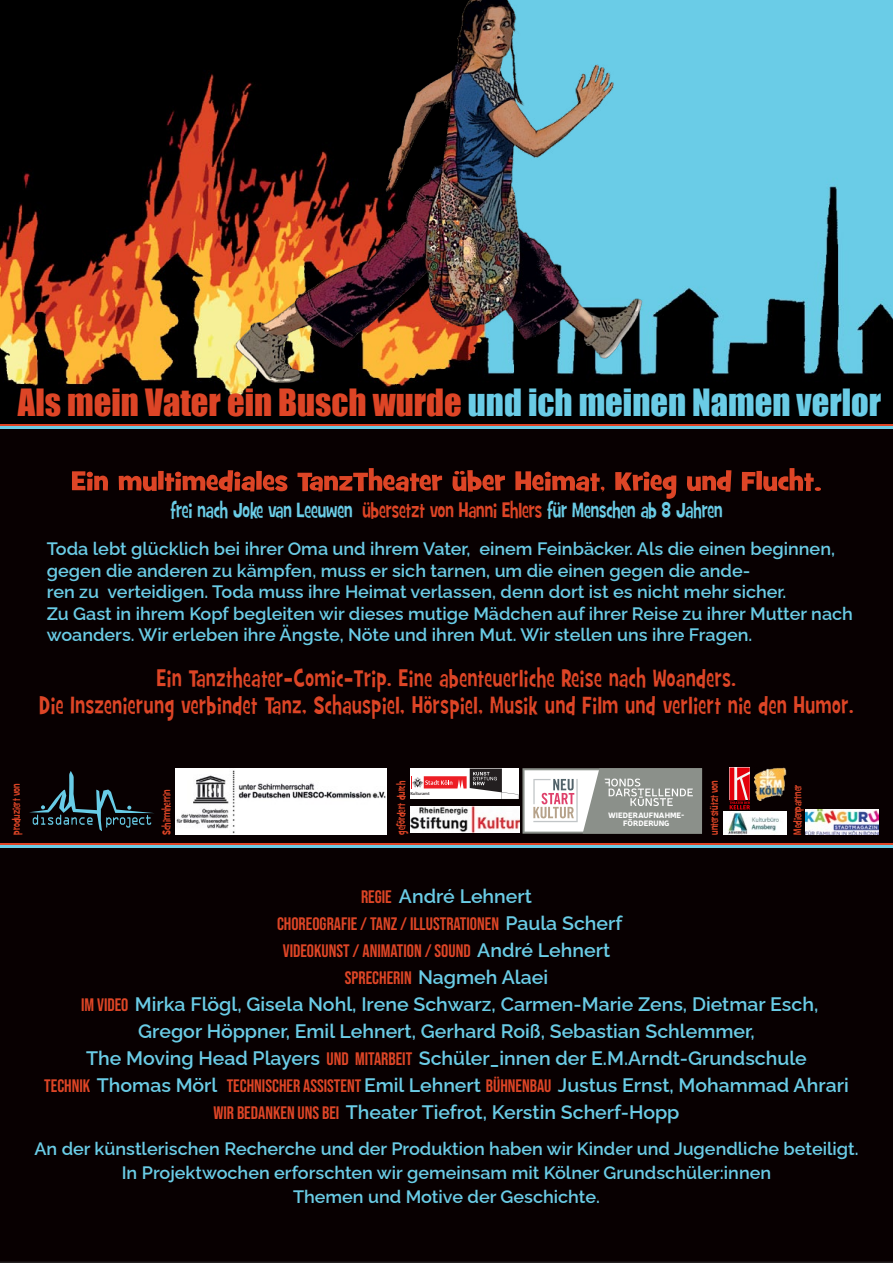
<style>
.page{position:relative;width:893px;height:1263px;background:#fff}
.page>*{position:absolute;margin:0;border:0;box-sizing:border-box;transform-origin:0 0}
.t1{font:34.5px "Impact";color:#dd4526}
.t2{font:24px "Grilled Cheese BTN Cn";letter-spacing:.03em;color:#dd4526}
.t3{font:21px "Grilled Cheese BTN Cn";color:#6acce6}
.t4{font:100 19.5px/27px "Raleway";color:#6acce6;text-align:center}
.t5{font:100 18px/21.6px "Raleway";color:#6acce6}
.t6{font:18px "Bebas Neue";color:#dd4526}
.t7{font:11.1px "Grilled Cheese BTN Cn";color:#dd4526}
.t8{font:900 7.65px/8.6px "Neris";color:#fff;text-align:center}
.t9{font:4.2px "DTL Argo T Medium";color:#231f20}
.s1{color:#6acce6}
.s2{color:#dd4526}
.s3{font-family:"Bebas Neue";font-weight:400;font-size:18px;color:#dd4526}
.s4{font-family:"Raleway";font-weight:100;font-size:19.5px;color:#6acce6}
</style>
<div class="page">
<div style="left:0;top:848px;width:893px;height:415px;background:#080001"></div>
<div style="left:0;top:426px;width:893px;height:420px;background:#080001"></div>
<img style="left:0;top:0;width:893px;height:424px">
<img style="left:233px;top:0;width:410px;height:400px">
<svg style="left:72px;top:468px;width:749px;height:31px;background:#4c150c"></svg>
<hr style="left:0;top:843px;width:893px;height:1px;background:#dd4526">
<hr style="left:0;top:846px;width:445px;height:2px;background:#6acce6">
<hr style="left:444px;top:846px;width:449px;height:2px;background:#6acce6">
<hr style="left:0;top:424px;width:893px;height:2px;background:#dd4526">
<hr style="left:0;top:427px;width:445px;height:2px;background:#6acce6">
<hr style="left:444px;top:427px;width:449px;height:2px;background:#6acce6">
<img style="left:755px;top:768px;width:33px;height:33px">
<svg style="left:29px;top:771px;width:126px;height:60px;background:#161e23"></svg>
<div style="left:410px;top:769px;width:58px;height:30px;background:#fff"></div>
<img style="left:176px;top:769px;width:211px;height:66px">
<img style="left:806px;top:810px;width:72px;height:25px">
<svg style="left:411px;top:768px;width:291px;height:66px"></svg>
<img style="left:723px;top:812px;width:64px;height:23px">
<svg style="left:729px;top:767px;width:21px;height:42px"></svg>
<p class="t1" style="left:18px;top:376px;width:865px">Als mein Vater ein Busch wurde <span class="s1">und ich meinen Namen verlor</span></p>
<p class="t3" style="left:170px;top:496px;width:554px">frei nach Joke van Leeuwen <span class="s2">übersetzt von Hanni Ehlers</span> für Menschen ab 8 Jahren</p>
<p class="t5" style="left:47px;top:536px;width:790px">Toda lebt glücklich bei ihrer Oma und ihrem Vater, einem Feinbäcker. Als die einen beginnen,</p>
<p class="t5" style="left:47px;top:557px;width:808px">gegen die anderen zu kämpfen, muss er sich tarnen, um die einen gegen die ande-<br>ren zu verteidigen. Toda muss ihre Heimat verlassen, denn dort ist es nicht mehr sicher.<br>Zu Gast in ihrem Kopf begleiten wir dieses mutige Mädchen auf ihrer Reise zu ihrer Mutter nach woanders. Wir erleben ihre Ängste, Nöte und ihren Mut. Wir stellen uns ihre Fragen.</p>
<p class="t2" style="left:157px;top:663px;width:581px">Ein Tanztheater-Comic-Trip. Eine abenteuerliche Reise nach Woanders.</p>
<p class="t2" style="left:40px;top:690px;width:816px">Die Inszenierung verbindet Tanz, Schauspiel, Hörspiel, Musik und Film und verliert nie den Humor.</p>
<p class="t7" style="left:9px;top:835px;width:53px;rotate:-90deg">produziert von</p>
<p class="t7" style="left:160px;top:835px;width:47px;rotate:-90deg">Schirmherrin</p>
<p class="t7" style="left:394px;top:835px;width:55px;rotate:-90deg">gefördert durch</p>
<p class="t7" style="left:707px;top:835px;width:56px;rotate:-90deg">unterstützt von</p>
<p class="t9" style="left:410px;top:791px;width:21px">Kulturamt</p>
<p class="t7" style="left:790px;top:835px;width:51px;rotate:-90deg">Medienpartner</p>
<p class="t8" style="left:608px;top:810px;width:78px">WIEDERAUFNAHME-<br>FÖRDERUNG</p>
<p class="t4" style="left:361px;top:880px;width:172px"><span class="s3">REGIE</span> André Lehnert</p>
<p class="t6" style="left:277px;top:913px;width:347px">CHOREOGRAFIE / TANZ / ILLUSTRATIONEN <span class="s4">Paula Scherf</span></p>
<p class="t6" style="left:283px;top:940px;width:329px">VIDEOKUNST / ANIMATION / SOUND <span class="s4">André Lehnert</span></p>
<p class="t4" style="left:81px;top:961px;width:739px"><span class="s3">SPRECHERIN</span> Nagmeh Alaei<br><span class="s3">IM VIDEO</span> Mirka Flögl, Gisela Nohl, Irene Schwarz, Carmen-Marie Zens, Dietmar Esch, Gregor Höppner, Emil Lehnert, Gerhard Roiß, Sebastian Schlemmer,<br>The Moving Head Players <span class="s3">UND MITARBEIT</span> Schüler_innen der E.M.Arndt-Grundschule</p>
<p class="t4" style="left:44px;top:1069px;width:806px"><span class="s3">TECHNIK</span> Thomas Mörl <span class="s3">TECHNISCHER ASSISTENT</span> Emil Lehnert <span class="s3">BÜHNENBAU</span> Justus Ernst, Mohammad Ahrari</p>
<p class="t4" style="left:213px;top:1096px;width:468px"><span class="s3">WIR BEDANKEN UNS BEI</span> Theater Tiefrot, Kerstin Scherf-Hopp</p>
<p class="t5" style="left:34px;top:1134px;width:826px;line-height:24px;text-align:center">An der künstlerischen Recherche und der Produktion haben wir Kinder und Jugendliche beteiligt.<br>In Projektwochen erforschten wir gemeinsam mit Kölner Grundschüler:innen<br>Themen und Motive der Geschichte.</p>
</div>
